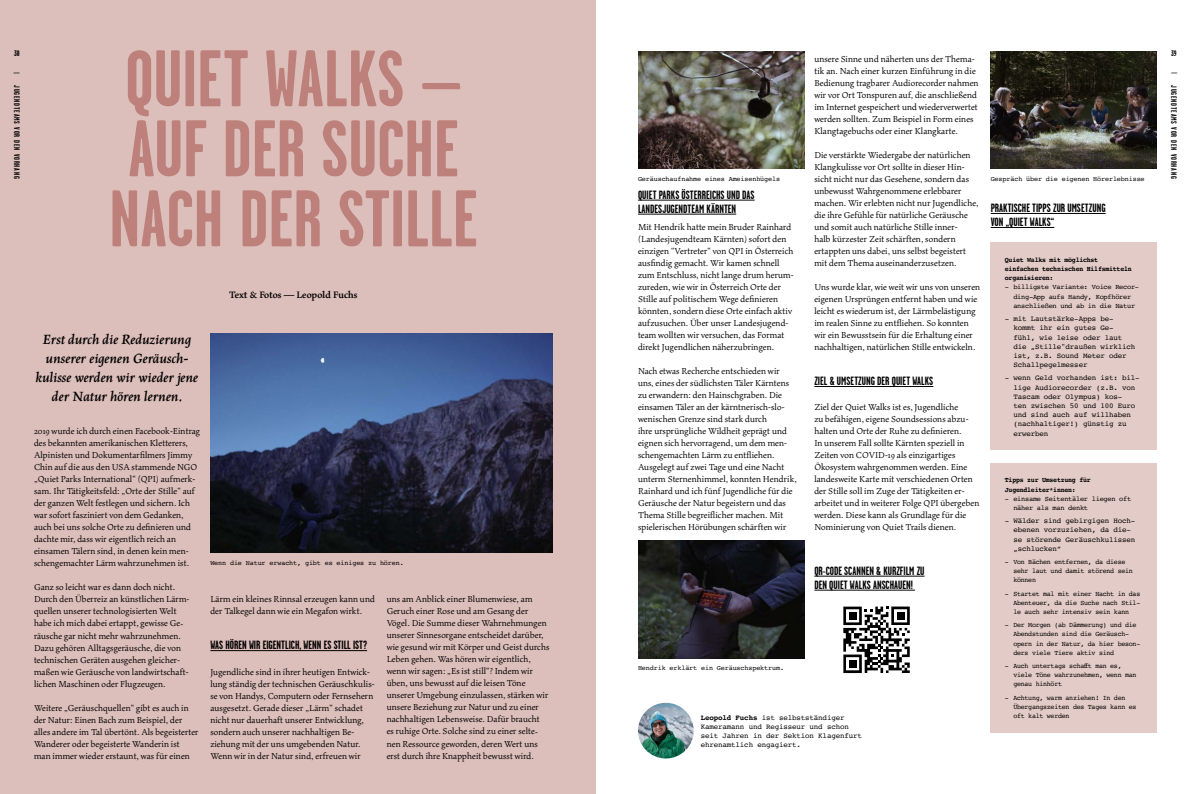
<style>
.page{position:relative;width:1191px;height:794px;background:#fff}
.page>*{position:absolute;margin:0;border:0;box-sizing:border-box;transform-origin:0 0}
.t1{font:700 80px/70px "Garage Gothic";color:#bd807b}
.t2{font:italic 700 15px/19px "Maiola Pro";color:#000;text-align:center}
.t3{font:700 12px/14px "Garage Gothic";color:#000}
.t4{font:700 10.5px "Maiola Pro";color:#000}
.t5{font:9.8px/12px "Maiola Pro";color:#000}
.t6{font:700 8px "Garage Gothic";letter-spacing:.1em;color:#000}
.t7{font:7.5px/9.2px "Courier";letter-spacing:-.02em;color:#000}
.t8{font:7px/9.2px "Courier";letter-spacing:-.04em;color:#000;scale:.95 1}
.t9{font:7px/9.2px "Courier";letter-spacing:-.04em;color:#000}
.t10{font:700 7px/9.2px "Courier";letter-spacing:-.04em;color:#000;scale:.95 1}
.t11{font:6.8px "Courier";letter-spacing:-.02em;color:#000}
.s1{font-weight:700}
</style>
<div class="page">
<div style="left:0;top:0;width:595px;height:794px;background:#dcbeba"></div>
<img style="left:638px;top:703px;width:55px;height:55px;border-radius:28px">
<hr style="left:638px;top:200px;width:116px;height:1px;background:#000">
<hr style="left:638px;top:214px;width:98px;height:1px;background:#000">
<hr style="left:814px;top:386px;width:119px;height:1px;background:#000">
<hr style="left:814px;top:575px;width:110px;height:1px;background:#000">
<hr style="left:814px;top:589px;width:101px;height:1px;background:#000">
<img style="left:638px;top:51px;width:166px;height:118px">
<img style="left:990px;top:51px;width:167px;height:118px">
<img style="left:638px;top:541px;width:166px;height:117px">
<hr style="left:210px;top:650px;width:157px;height:1px;background:#000">
<img style="left:210px;top:334px;width:343px;height:219px">
<div style="left:990px;top:242px;width:167px;height:208px;background:#e3cbc7"></div>
<div style="left:990px;top:463px;width:167px;height:269px;background:#e3cbc7"></div>
<hr style="left:990px;top:213px;width:115px;height:1px;background:#000">
<hr style="left:990px;top:227px;width:64px;height:1px;background:#000">
<svg style="left:843px;top:606px;width:66px;height:67px"></svg>
<p class="t6" style="left:14px;top:49px;width:7px">38</p>
<p class="t6" style="left:13px;top:68px;width:8px">—</p>
<p class="t6" style="left:21px;top:85px;width:95px;rotate:90deg">JUGENDTEAMS VOR DEN VORHANG</p>
<h1 class="t1" style="left:109px;top:44px;width:370px">QUIET WALKS –<br>AUF DER SUCHE<br>NACH DER STILLE</h1>
<p class="t4" style="left:229px;top:289px;width:130px">Text &amp; Fotos — Leopold Fuchs</p>
<h2 class="t2" style="left:36px;top:330px;width:164px">Erst durch die Reduzierung unserer eigenen Geräusch&shy;kulisse werden wir wieder jene der Natur hören lernen.</h2>
<p class="t5" style="left:34px;top:426px;width:168px">2019 wurde ich durch einen Facebook-Eintrag des bekannten amerikanischen Kletterers, Alpinisten und Dokumentarfilmers Jimmy Chin auf die aus den USA stammende NGO „Quiet Parks International“ (QPI) aufmerk&shy;sam. Ihr Tätigkeitsfeld: „Orte der Stille“ auf der ganzen Welt festlegen und sichern. Ich war sofort fasziniert von dem Gedanken, auch bei uns solche Orte zu definieren und dachte mir, dass wir eigentlich reich an einsamen Tälern sind, in denen kein men&shy;schengemachter Lärm wahrzunehmen ist.</p>
<p class="t5" style="left:34px;top:582px;width:157px">Ganz so leicht war es dann doch nicht.<br>Durch den Überreiz an künstlichen Lärm&shy;quellen unserer technologisierten Welt habe ich mich dabei ertappt, gewisse Ge&shy;räusche gar nicht mehr wahrzunehmen.<br>Dazu gehören Alltagsgeräusche, die von technischen Geräten ausgehen gleicher&shy;maßen wie Geräusche von landwirtschaft&shy;lichen Maschinen oder Flugzeugen.</p>
<p class="t5" style="left:34px;top:702px;width:166px">Weitere „Geräuschquellen“ gibt es auch in der Natur: Einen Bach zum Beispiel, der alles andere im Tal übertönt. Als begeisterter Wanderer oder begeisterte Wanderin ist man immer wieder erstaunt, was für einen</p>
<p class="t11" style="left:210px;top:558px;width:195px">Wenn die Natur erwacht, gibt es einiges zu hören.</p>
<p class="t5" style="left:210px;top:594px;width:166px">Lärm ein kleines Rinnsal erzeugen kann und der Talkegel dann wie ein Megafon wirkt.</p>
<p class="t3" style="left:210px;top:638px;width:158px">WAS HÖREN WIR EIGENTLICH, WENN ES STILL IST?</p>
<p class="t5" style="left:210px;top:666px;width:166px">Jugendliche sind in ihrer heutigen Entwick&shy;lung ständig der technischen Geräuschkulis&shy;se von Handys, Computern oder Fernsehern ausgesetzt. Gerade dieser „Lärm“ schadet nicht nur dauerhaft unserer Entwicklung, sondern auch unserer nachhaltigen Be&shy;ziehung mit der uns umgebenden Natur.<br>Wenn wir in der Natur sind, erfreuen wir</p>
<p class="t5" style="left:387px;top:594px;width:164px">uns am Anblick einer Blumenwiese, am Geruch einer Rose und am Gesang der Vögel. Die Summe dieser Wahrnehmungen unserer Sinnesorgane entscheidet darüber, wie gesund wir mit Körper und Geist durchs Leben gehen. Was hören wir eigentlich, wenn wir sagen: „Es ist still“? Indem wir üben, uns bewusst auf die leisen Töne unserer Umgebung einzulassen, stärken wir unsere Beziehung zur Natur und zu einer nachhaltigen Lebensweise. Dafür braucht es ruhige Orte. Solche sind zu einer selte&shy;nen Ressource geworden, deren Wert uns erst durch ihre Knappheit bewusst wird.</p>
<p class="t5" style="left:814px;top:54px;width:166px">unsere Sinne und näherten uns der Thema&shy;tik an. Nach einer kurzen Einführung in die Bedienung tragbarer Audiorecorder nahmen wir vor Ort Tonspuren auf, die anschließend im Internet gespeichert und wiederverwertet werden sollten. Zum Beispiel in Form eines Klangtagebuchs oder einer Klangkarte.</p>
<p class="t5" style="left:814px;top:149px;width:166px">Die verstärkte Wiedergabe der natürlichen Klangkulisse vor Ort sollte in dieser Hin&shy;sicht nicht nur das Gesehene, sondern das unbewusst Wahrgenommene erlebbarer machen. Wir erlebten nicht nur Jugendliche, die ihre Gefühle für natürliche Geräusche und somit auch natürliche Stille inner-<br>halb kürzester Zeit schärften, sondern ertappten uns dabei, uns selbst begeistert mit dem Thema auseinanderzusetzen.</p>
<p class="t5" style="left:814px;top:281px;width:167px">Uns wurde klar, wie weit wir uns von unseren eigenen Ursprüngen entfernt haben und wie leicht es wiederum ist, der Lärmbelästigung im realen Sinne zu entfliehen. So konnten wir ein Bewusstsein für die Erhaltung einer nachhaltigen, natürlichen Stille entwickeln.</p>
<p class="t3" style="left:814px;top:374px;width:121px">ZIEL &amp; UMSETZUNG DER QUIET WALKS</p>
<p class="t5" style="left:814px;top:402px;width:167px">Ziel der Quiet Walks ist es, Jugendliche<br>zu befähigen, eigene Soundsessions abzu&shy;halten und Orte der Ruhe zu definieren.<br>In unserem Fall sollte Kärnten speziell in Zeiten von COVID-19 als einzigartiges Ökosystem wahrgenommen werden. Eine landesweite Karte mit verschiedenen Orten der Stille soll im Zuge der Tätigkeiten er&shy;arbeitet und in weiterer Folge QPI übergeben werden. Diese kann als Grundlage für die Nominierung von Quiet Trails dienen.</p>
<p class="t3" style="left:814px;top:563px;width:112px">QR-CODE SCANNEN &amp; KURZFILM ZU<br>DEN QUIET WALKS ANSCHAUEN!</p>
<p class="t11" style="left:638px;top:173px;width:144px">Geräuschaufnahme eines Ameisenhügels</p>
<p class="t11" style="left:990px;top:173px;width:155px">Gespräch über die eigenen Hörerlebnisse</p>
<p class="t3" style="left:638px;top:187px;width:118px">QUIET PARKS ÖSTERREICHS UND DAS<br>LANDESJUGENDTEAM KÄRNTEN</p>
<p class="t5" style="left:638px;top:222px;width:157px">Mit Hendrik hatte mein Bruder Rainhard (Landesjugendteam Kärnten) sofort den einzigen “Vertreter“ von QPI in Österreich ausfindig gemacht. Wir kamen schnell zum Entschluss, nicht lange drum herum&shy;zureden, wie wir in Österreich Orte der Stille auf politischem Wege definieren könnten, sondern diese Orte einfach aktiv aufzusuchen. Über unser Landesjugend&shy;team wollten wir versuchen, das Format direkt Jugendlichen näherzubringen.</p>
<p class="t5" style="left:638px;top:366px;width:160px">Nach etwas Recherche entschieden wir uns, eines der südlichsten Täler Kärntens zu erwandern: den Hainschgraben. Die einsamen Täler an der kärntnerisch-slo&shy;wenischen Grenze sind stark durch<br>ihre ursprüngliche Wildheit geprägt und eignen sich hervorragend, um dem men&shy;schengemachten Lärm zu entfliehen.<br>Ausgelegt auf zwei Tage und eine Nacht unterm Sternenhimmel, konnten Hendrik, Rainhard und ich fünf Jugendliche für die Geräusche der Natur begeistern und das Thema Stille begreiflicher machen. Mit spielerischen Hörübungen schärften wir</p>
<p class="t3" style="left:990px;top:201px;width:116px">PRAKTISCHE TIPPS ZUR UMSETZUNG<br>VON „QUIET WALKS“</p>
<p class="t10" style="left:1005px;top:255px;width:135px">Quiet Walks mit möglichst einfachen technischen Hilfsmitteln organisieren:</p>
<p class="t9" style="left:1013px;top:282px;width:127px;text-indent:-9px">- billigste Variante: Voice Recor&shy;ding-App aufs Handy, Kopfhörer anschließen und ab in die Natur</p>
<p class="t7" style="left:1013px;top:314px;width:123px;text-indent:-9px">- mit Lautstärke-Apps be&shy;kommt ihr ein gutes Ge&shy;fühl, wie leise oder laut die „Stille"draußen wirklich ist, z.B. Sound Meter oder<br>Schallpegelmesser</p>
<p class="t7" style="left:1013px;top:373px;width:128px;text-indent:-9px">- wenn Geld vorhanden ist: bil&shy;lige Audiorecorder (z.B. von<br>Tascam oder Olympus) kos-<br>ten zwischen 50 und 100 Euro und sind auch auf willhaben (nachhaltiger!) günstig zu erwerben</p>
<p class="t10" style="left:1005px;top:475px;width:92px">Tipps zur Umsetzung für<br>Jugendleiter*innen:</p>
<p class="t9" style="left:1013px;top:494px;width:119px;text-indent:-9px">- einsame Seitentäler liegen oft näher als man denkt</p>
<p class="t7" style="left:1013px;top:516px;width:123px;text-indent:-9px">- Wälder sind gebirgigen Hoch&shy;ebenen vorzuziehen, da die&shy;se störende Geräuschkulissen „schlucken“</p>
<p class="t8" style="left:1013px;top:557px;width:127px;text-indent:-9px">- Von Bächen entfernen, da diese sehr laut und damit störend sein können</p>
<p class="t8" style="left:1013px;top:588px;width:135px;text-align:justify;text-indent:-9px">- Startet mal mit einer Nacht in das Abenteuer, da die Suche nach Stil&shy;le auch sehr intensiv sein kann</p>
<p class="t8" style="left:1013px;top:620px;width:135px;text-indent:-9px">- Der Morgen (ab Dämmerung) und die<br>Abendstunden sind die Geräusch&shy;opern in der Natur, da hier beson&shy;ders viele Tiere aktiv sind</p>
<p class="t8" style="left:1013px;top:661px;width:131px;text-indent:-9px">- Auch untertags schafft man es, viele Töne wahrzunehmen, wenn man genau hinhört</p>
<p class="t8" style="left:1013px;top:692px;width:131px;text-indent:-9px">- Achtung, warm anziehen! In den<br>Übergangszeiten des Tages kann es oft kalt werden</p>
<p class="t11" style="left:638px;top:663px;width:148px">Hendrik erklärt ein Geräuschspektrum.</p>
<p class="t7" style="left:701px;top:712px;width:163px"><span class="s1">Leopold Fuchs</span> ist selbstständiger Kameramann und Regisseur und schon seit Jahren in der Sektion Klagenfurt ehrenamtlich engagiert.</p>
<p class="t6" style="left:1171px;top:49px;width:7px">39</p>
<p class="t6" style="left:1171px;top:68px;width:8px">—</p>
<p class="t6" style="left:1178px;top:85px;width:95px;rotate:90deg">JUGENDTEAMS VOR DEN VORHANG</p>
</div>
